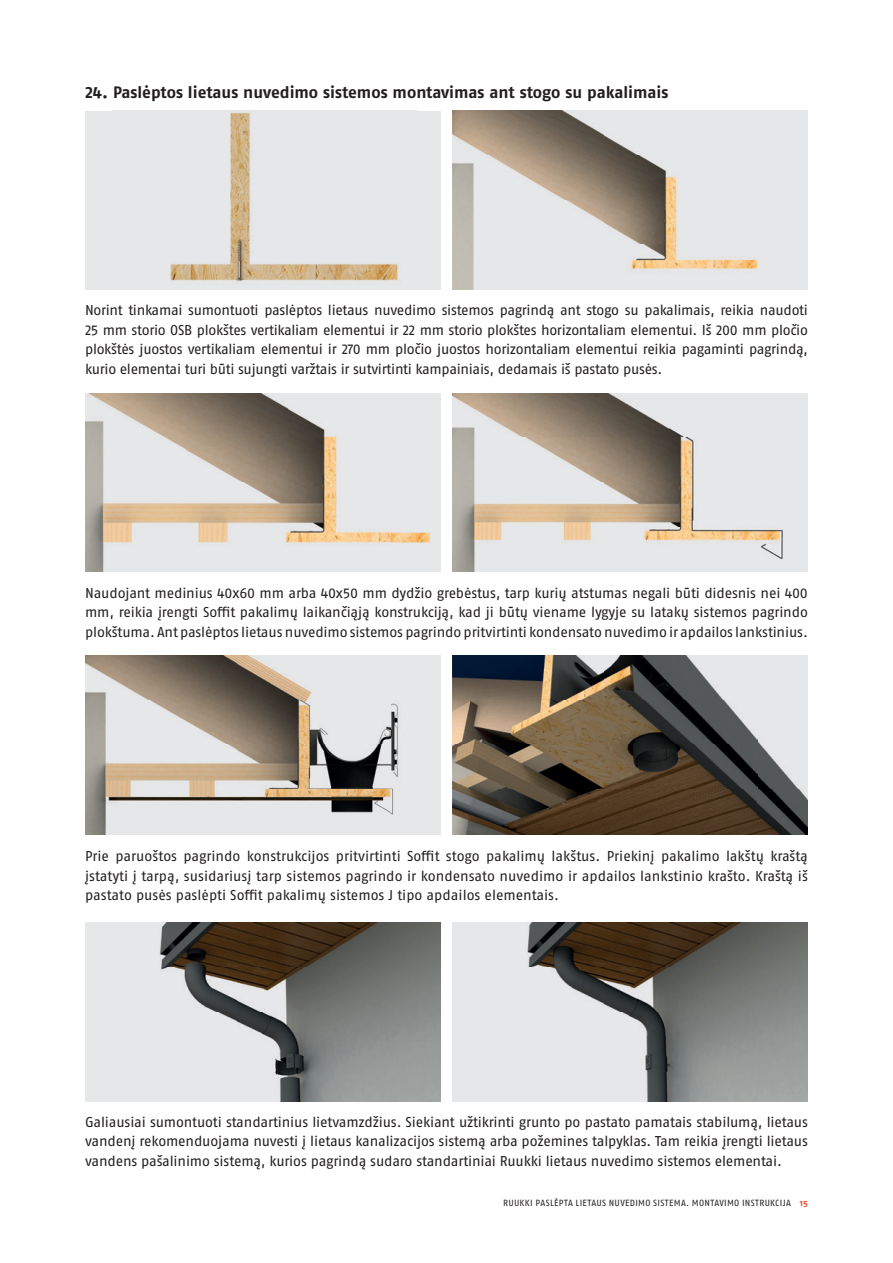
<style>
.page{position:relative;width:893px;height:1263px;background:#fff}
.page>*{position:absolute;margin:0;border:0;box-sizing:border-box;transform-origin:0 0}
.t1{font:700 16.5px "Fago Pro";letter-spacing:-.005em;color:#231f20}
.t2{font:14.25px/19.5px "Fago Pro";letter-spacing:-.015em;color:#231f20;text-align:justify}
.t3{font:9px "Fago Pro";letter-spacing:.03em;color:#231f20}
.s1{font-weight:700;color:#ef4d2f}
</style>
<div class="page">
<img style="left:85px;top:393px;width:356px;height:179px">
<img style="left:452px;top:393px;width:356px;height:179px">
<div style="left:85px;top:111px;width:356px;height:178px;background:#e6e7e9"></div>
<img style="left:170px;top:112px;width:228px;height:170px">
<img style="left:452px;top:111px;width:356px;height:178px">
<img style="left:85px;top:656px;width:356px;height:178px">
<img style="left:452px;top:656px;width:356px;height:178px">
<img style="left:85px;top:923px;width:356px;height:178px">
<img style="left:452px;top:923px;width:356px;height:178px">
<p class="t1" style="left:85px;top:82px;width:585px">24. Paslėptos lietaus nuvedimo sistemos montavimas ant stogo su pakalimais</p>
<p class="t2" style="left:85px;top:301px;width:724px">Norint tinkamai sumontuoti paslėptos lietaus nuvedimo sistemos pagrindą ant stogo su pakalimais, reikia naudoti 25 mm storio OSB plokštes vertikaliam elementui ir 22 mm storio plokštes horizontaliam elementui. Iš 200 mm pločio plokštės juostos vertikaliam elementui ir 270 mm pločio juostos horizontaliam elementui reikia pagaminti pagrindą, kurio elementai turi būti sujungti varžtais ir sutvirtinti kampainiais, dedamais iš pastato pusės.</p>
<p class="t2" style="left:85px;top:583px;width:724px">Naudojant medinius 40x60 mm arba 40x50 mm dydžio grebėstus, tarp kurių atstumas negali būti didesnis nei 400 mm, reikia įrengti Soffit pakalimų laikančiąją konstrukciją, kad ji būtų viename lygyje su latakų sistemos pagrindo plokštuma. Ant paslėptos lietaus nuvedimo sistemos pagrindo pritvirtinti kondensato nuvedimo ir apdailos lankstinius.</p>
<p class="t2" style="left:85px;top:846px;width:724px">Prie paruoštos pagrindo konstrukcijos pritvirtinti Soffit stogo pakalimų lakštus. Priekinį pakalimo lakštų kraštą įstatyti į tarpą, susidariusį tarp sistemos pagrindo ir kondensato nuvedimo ir apdailos lankstinio krašto. Kraštą iš pastato pusės paslėpti Soffit pakalimų sistemos J tipo apdailos elementais.</p>
<p class="t2" style="left:85px;top:1112px;width:724px">Galiausiai sumontuoti standartinius lietvamzdžius. Siekiant užtikrinti grunto po pastato pamatais stabilumą, lietaus vandenį rekomenduojama nuvesti į lietaus kanalizacijos sistemą arba požemines talpyklas. Tam reikia įrengti lietaus vandens pašalinimo sistemą, kurios pagrindą sudaro standartiniai Ruukki lietaus nuvedimo sistemos elementai.</p>
<p class="t3" style="left:503px;top:1197px;width:306px">RUUKKI PASLĖPTA LIETAUS NUVEDIMO SISTEMA. MONTAVIMO INSTRUKCIJA <span class="s1">15</span></p>
</div>
